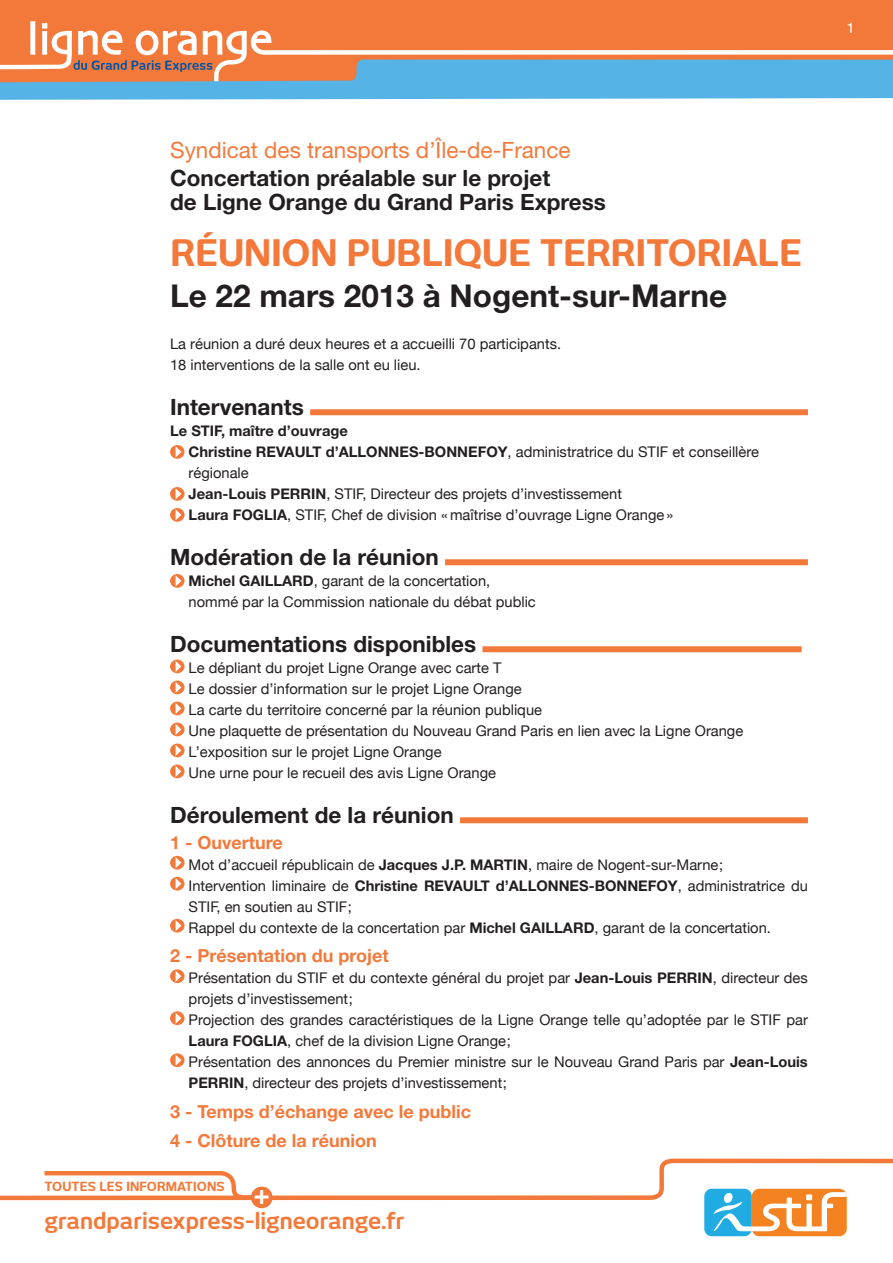
<style>
.page{position:relative;width:893px;height:1263px;background:#fff}
.page>*{position:absolute;margin:0;border:0;box-sizing:border-box;transform-origin:0 0}
.t1{font:700 36px "New June";color:#f3793b}
.t2{font:700 31.5px "Helvetica Neue";color:#231f20}
.t3{font:700 27.6px "Helvetica Neue";color:#fff}
.t4{font:700 22.5px/24px "Helvetica Neue";color:#231f20}
.t5{font:22.5px "Helvetica Neue";color:#f3793b}
.t6{font:700 22.35px "New June";color:#f3793b}
.t7{font:700 18px/29.5px "Helvetica Neue";color:#f3793b}
.t8{font:14.7px/21px "Helvetica Neue";color:#231f20}
.t9{font:14.7px "Helvetica Neue";color:#fff}
.t10{font:700 12.45px "New June";letter-spacing:.01em;color:#f3793b}
.s1{font-weight:700}
</style>
<div class="page">
<div style="left:0;top:0;width:893px;height:83px;background:#f3793b"></div>
<svg style="left:0;top:21px;width:893px;height:79px"></svg>
<svg style="left:0;top:1158px;width:893px;height:51px"></svg>
<svg style="left:750px;top:1187px;width:99px;height:51px"></svg>
<svg style="left:702px;top:1187px;width:52px;height:51px"></svg>
<div style="left:752px;top:1189px;width:95px;height:47px;background:#f58220;border-radius:8px"></div>
<div style="left:704px;top:1189px;width:48px;height:47px;background:#20ace3;border-radius:7px"></div>
<svg style="left:705px;top:1181px;width:142px;height:50px"></svg>
<svg style="left:40px;top:1169px;width:230px;height:33px"></svg>
<div style="left:251px;top:1186px;width:22px;height:22px;background:#f3793b;border-radius:50%"></div>
<div style="left:310px;top:409px;width:498px;height:6px;background:#f3793b"></div>
<svg style="left:170px;top:445px;width:15px;height:14px"></svg>
<svg style="left:176px;top:446px;width:5px;height:11px"></svg>
<svg style="left:170px;top:487px;width:15px;height:14px"></svg>
<svg style="left:176px;top:488px;width:5px;height:11px"></svg>
<svg style="left:170px;top:508px;width:15px;height:14px"></svg>
<svg style="left:176px;top:509px;width:5px;height:11px"></svg>
<div style="left:445px;top:559px;width:363px;height:6px;background:#f3793b"></div>
<svg style="left:170px;top:574px;width:15px;height:14px"></svg>
<svg style="left:176px;top:575px;width:5px;height:11px"></svg>
<div style="left:482px;top:646px;width:320px;height:6px;background:#f3793b"></div>
<svg style="left:170px;top:659px;width:15px;height:14px"></svg>
<svg style="left:176px;top:661px;width:5px;height:11px"></svg>
<svg style="left:170px;top:680px;width:15px;height:14px"></svg>
<svg style="left:176px;top:682px;width:5px;height:11px"></svg>
<svg style="left:170px;top:701px;width:15px;height:14px"></svg>
<svg style="left:176px;top:703px;width:5px;height:11px"></svg>
<svg style="left:170px;top:722px;width:15px;height:14px"></svg>
<svg style="left:176px;top:724px;width:5px;height:11px"></svg>
<svg style="left:170px;top:743px;width:15px;height:14px"></svg>
<svg style="left:176px;top:745px;width:5px;height:11px"></svg>
<svg style="left:170px;top:764px;width:15px;height:14px"></svg>
<svg style="left:176px;top:766px;width:5px;height:11px"></svg>
<div style="left:460px;top:817px;width:348px;height:6px;background:#f3793b"></div>
<svg style="left:170px;top:856px;width:15px;height:13px"></svg>
<svg style="left:176px;top:857px;width:5px;height:11px"></svg>
<svg style="left:170px;top:877px;width:15px;height:13px"></svg>
<svg style="left:176px;top:878px;width:5px;height:11px"></svg>
<svg style="left:170px;top:919px;width:15px;height:13px"></svg>
<svg style="left:176px;top:920px;width:5px;height:11px"></svg>
<svg style="left:170px;top:969px;width:15px;height:14px"></svg>
<svg style="left:176px;top:971px;width:5px;height:11px"></svg>
<svg style="left:170px;top:1011px;width:15px;height:14px"></svg>
<svg style="left:176px;top:1013px;width:5px;height:11px"></svg>
<svg style="left:170px;top:1053px;width:15px;height:14px"></svg>
<svg style="left:176px;top:1055px;width:5px;height:11px"></svg>
<p class="t9" style="left:846px;top:17px;width:10px">1</p>
<h3 class="t5" style="left:170px;top:137px;width:402px">Syndicat des transports d’Île-de-France</h3>
<h3 class="t4" style="left:170px;top:166px;width:437px">Concertation préalable sur le projet<br>de Ligne Orange du Grand Paris Express</h3>
<h1 class="t1" style="left:170px;top:232px;width:633px">RÉUNION PUBLIQUE TERRITORIALE</h1>
<h2 class="t2" style="left:170px;top:276px;width:559px">Le 22 mars 2013 à Nogent-sur-Marne</h2>
<p class="t8" style="left:170px;top:334px;width:393px">La réunion a duré deux heures et a accueilli 70 participants.<br>18 interventions de la salle ont eu lieu.</p>
<h3 class="t4" style="left:170px;top:395px;width:135px">Intervenants</h3>
<p class="t8" style="left:189px;top:421px;width:572px;text-indent:-19px"><span class="s1">Le STIF, maître d’ouvrage<br>Christine REVAULT d’ALLONNES-BONNEFOY</span>, administratrice du STIF et conseillère régionale<br><span class="s1">Jean-Louis PERRIN</span>, STIF, Directeur des projets d’investissement<br><span class="s1">Laura FOGLIA</span>, STIF, Chef de division « maîtrise d’ouvrage Ligne Orange »</p>
<h3 class="t4" style="left:170px;top:545px;width:270px">Modération de la réunion</h3>
<p class="t8" style="left:189px;top:571px;width:349px"><span class="s1">Michel GAILLARD</span>, garant de la concertation, nommé par la Commission nationale du débat public</p>
<h3 class="t4" style="left:170px;top:632px;width:308px">Documentations disponibles</h3>
<p class="t8" style="left:189px;top:658px;width:556px">Le dépliant du projet Ligne Orange avec carte T<br>Le dossier d’information sur le projet Ligne Orange<br>La carte du territoire concerné par la réunion publique<br>Une plaquette de présentation du Nouveau Grand Paris en lien avec la Ligne Orange L’exposition sur le projet Ligne Orange<br>Une urne pour le recueil des avis Ligne Orange</p>
<h3 class="t4" style="left:170px;top:803px;width:285px">Déroulement de la réunion</h3>
<p class="t7" style="left:170px;top:827px;width:114px">1 - Ouverture</p>
<p class="t8" style="left:189px;top:855px;width:621px">Mot d’accueil républicain de <span class="s1">Jacques J.P. MARTIN</span>, maire de Nogent-sur-Marne ;<br>Intervention liminaire de <span class="s1">Christine REVAULT d’ALLONNES-BONNEFOY</span>, administratrice du STIF, en soutien au STIF ;<br>Rappel du contexte de la concertation par <span class="s1">Michel GAILLARD</span>, garant de la concertation.</p>
<p class="t7" style="left:170px;top:940px;width:220px">2 - Présentation du projet</p>
<p class="t8" style="left:189px;top:968px;width:621px">Présentation du STIF et du contexte général du projet par <span class="s1">Jean-Louis PERRIN</span>, directeur des projets d’investissement ;<br>Projection des grandes caractéristiques de la Ligne Orange telle qu’adoptée par le STIF par <span class="s1">Laura FOGLIA</span>, chef de la division Ligne Orange ;<br>Présentation des annonces du Premier ministre sur le Nouveau Grand Paris par <span class="s1">Jean-Louis PERRIN</span>, directeur des projets d’investissement ;</p>
<p class="t7" style="left:170px;top:1096px;width:302px">3 - Temps d’échange avec le public<br>4 - Clôture de la réunion</p>
<p class="t10" style="left:45px;top:1179px;width:182px">Toutes les informations</p>
<h3 class="t3" style="left:253px;top:1177px;width:18px">+</h3>
<h3 class="t6" style="left:45px;top:1208px;width:361px">grandparisexpress-ligneorange.fr</h3>
</div>
